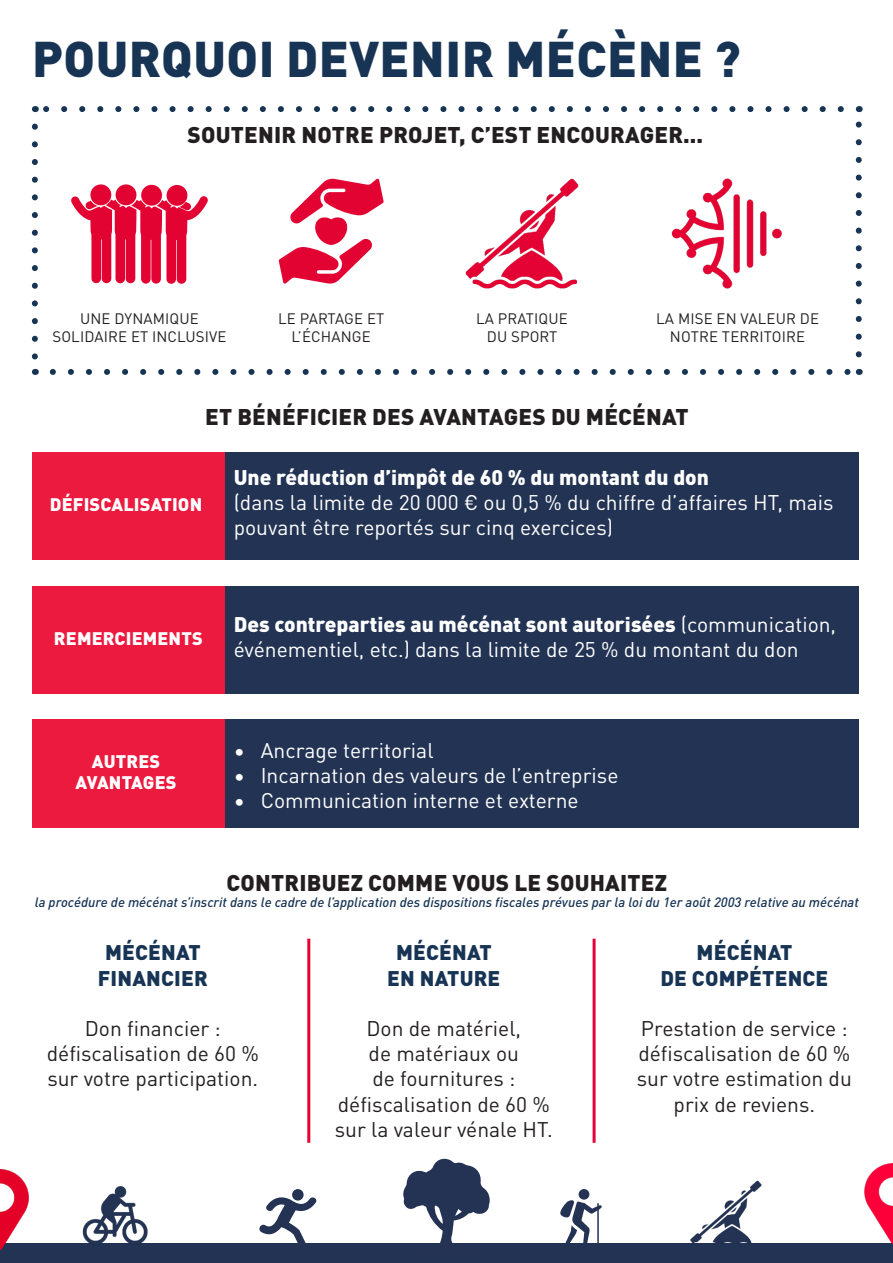
<style>
.page{position:relative;width:893px;height:1263px;background:#fff}
.page>*{position:absolute;margin:0;border:0;box-sizing:border-box;transform-origin:0 0}
.t1{font:900 49.5px "DINOT";letter-spacing:.01em;color:#173455}
.t2{font:900 22.5px "DINOT";letter-spacing:.01em;color:#231f20}
.t3{font:21px/25.2px "DINOT";color:#fff}
.t4{font:21px/25.2px "DINOT";color:#231f20;text-align:center}
.t5{font:900 21px/25.2px "DINOT";letter-spacing:.01em;color:#173455;text-align:center}
.t6{font:900 21px "DINOT";color:#fff}
.t7{font:900 18px/21.6px "DINOT";letter-spacing:.01em;color:#fff;text-align:center}
.t8{font:15px/18px "DINOT";letter-spacing:.01em;color:#231f20;text-align:center}
.t9{font:italic 500 13.5px "DINOT";color:#173455}
.s1{font-weight:900}
</style>
<div class="page">
<div style="left:0;top:1244px;width:893px;height:19px;background:#233353"></div>
<img style="left:852px;top:1163px;width:41px;height:81px">
<img style="left:70px;top:1186px;width:81px;height:59px">
<div style="left:292px;top:1189px;width:12px;height:11px;background:#243354;border-radius:50%"></div>
<svg style="left:257px;top:1195px;width:61px;height:49px"></svg>
<img style="left:687px;top:1180px;width:81px;height:64px">
<div style="left:579px;top:1189px;width:10px;height:10px;background:#243354;border-radius:50%"></div>
<svg style="left:560px;top:1199px;width:42px;height:45px"></svg>
<svg style="left:403px;top:1158px;width:88px;height:86px"></svg>
<img style="left:0;top:1169px;width:40px;height:81px">
<div style="left:32px;top:586px;width:827px;height:108px;background:#233353"></div>
<div style="left:32px;top:586px;width:193px;height:108px;background:#ed1a3f"></div>
<svg style="left:32px;top:127px;width:6px;height:233px"></svg>
<svg style="left:53px;top:369px;width:797px;height:6px"></svg>
<svg style="left:856px;top:121px;width:6px;height:233px"></svg>
<svg style="left:44px;top:106px;width:797px;height:6px"></svg>
<div style="left:32px;top:452px;width:827px;height:108px;background:#233353"></div>
<div style="left:32px;top:720px;width:827px;height:108px;background:#233353"></div>
<div style="left:32px;top:452px;width:193px;height:108px;background:#ed1a3f"></div>
<div style="left:32px;top:720px;width:193px;height:108px;background:#ed1a3f"></div>
<hr style="left:307px;top:939px;width:3px;height:204px;background:#e50032">
<hr style="left:593px;top:939px;width:3px;height:204px;background:#e5003a">
<img style="left:671px;top:178px;width:111px;height:111px">
<img style="left:465px;top:179px;width:114px;height:110px">
<div style="left:116px;top:184px;width:20px;height:21px;background:#e30333;border-radius:50%"></div>
<div style="left:90px;top:184px;width:21px;height:21px;background:#e30333;border-radius:50%"></div>
<div style="left:141px;top:185px;width:21px;height:21px;background:#e30333;border-radius:50%"></div>
<div style="left:167px;top:185px;width:20px;height:21px;background:#e30333;border-radius:50%"></div>
<svg style="left:71px;top:196px;width:137px;height:88px"></svg>
<svg style="left:279px;top:178px;width:105px;height:106px"></svg>
<h1 class="t1" style="left:32px;top:19px;width:710px">POURQUOI DEVENIR MÉCÈNE ?</h1>
<p class="t2" style="left:188px;top:116px;width:517px">SOUTENIR NOTRE PROJET, C’EST ENCOURAGER...</p>
<p class="t8" style="left:52px;top:309px;width:176px">UNE DYNAMIQUE<br>SOLIDAIRE ET INCLUSIVE</p>
<p class="t8" style="left:278px;top:309px;width:108px">LE PARTAGE ET<br>L’ÉCHANGE</p>
<p class="t8" style="left:476px;top:309px;width:93px">LA PRATIQUE<br>DU SPORT</p>
<p class="t8" style="left:656px;top:309px;width:164px">LA MISE EN VALEUR DE<br>NOTRE TERRITOIRE</p>
<p class="t2" style="left:205px;top:398px;width:485px">ET BÉNÉFICIER DES AVANTAGES DU MÉCÉNAT</p>
<p class="t7" style="left:50px;top:492px;width:154px">DÉFISCALISATION</p>
<p class="t7" style="left:54px;top:626px;width:150px">REMERCIEMENTS</p>
<p class="t6" style="left:234px;top:461px;width:477px">Une réduction d’impôt de 60 % du montant du don</p>
<p class="t3" style="left:234px;top:488px;width:601px">(dans la limite de 20 000 € ou 0,5 % du chiffre d’affaires HT, mais pouvant être reportés sur cinq exercices)</p>
<p class="t3" style="left:234px;top:610px;width:604px"><span class="s1">Des contreparties au mécénat sont autorisées</span> (communication, événementiel, etc.) dans la limite de 25 % du montant du don</p>
<p class="t7" style="left:76px;top:749px;width:102px">AUTRES<br>AVANTAGES</p>
<p class="t3" style="left:234px;top:736px;width:201px">• Ancrage territorial</p>
<p class="t3" style="left:234px;top:761px;width:386px">• Incarnation des valeurs de l’entreprise</p>
<p class="t3" style="left:234px;top:786px;width:346px">• Communication interne et externe</p>
<p class="t2" style="left:227px;top:864px;width:442px">CONTRIBUEZ COMME VOUS LE SOUHAITEZ</p>
<p class="t9" style="left:35px;top:891px;width:826px">la procédure de mécénat s’inscrit dans le cadre de l’application des dispositions fiscales prévues par la loi du 1er août 2003 relative au mécénat</p>
<p class="t5" style="left:98px;top:938px;width:111px">MÉCÉNAT<br>FINANCIER</p>
<p class="t4" style="left:47px;top:1014px;width:214px">Don financier : défiscalisation de 60 % sur votre participation.</p>
<p class="t5" style="left:387px;top:938px;width:115px">MÉCÉNAT<br>EN NATURE</p>
<p class="t4" style="left:335px;top:1014px;width:219px">Don de matériel,<br>de matériaux ou<br>de fournitures : défiscalisation de 60 % sur la valeur vénale HT.</p>
<p class="t5" style="left:660px;top:938px;width:169px">MÉCÉNAT<br>DE COMPÉTENCE</p>
<p class="t4" style="left:637px;top:1014px;width:217px">Prestation de service : défiscalisation de 60 % sur votre estimation du prix de reviens.</p>
</div>
